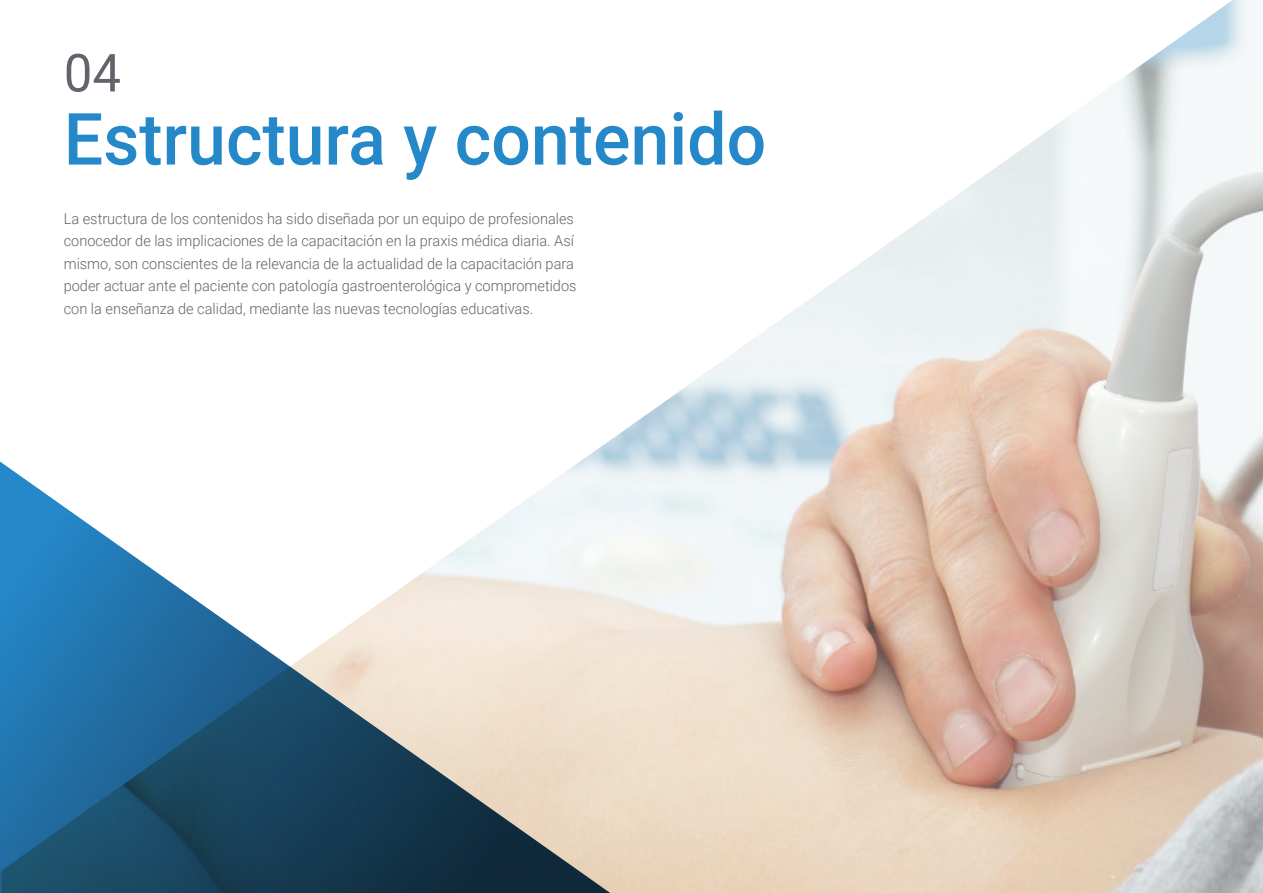
<style>
.page{position:relative;width:1263px;height:893px;background:#fff}
.page>*{position:absolute;margin:0;border:0;box-sizing:border-box;transform-origin:0 0}
.t1{font:500 72px "Roboto";color:#2488c9}
.t2{font:52.5px "Roboto";color:#61646a}
.t3{font:300 15px/22.5px "Roboto";color:#61646a}
</style>
<div class="page">
<img style="left:602px;top:0;width:661px;height:893px">
<svg style="left:0;top:446px;width:640px;height:447px"></svg>
<h2 class="t2" style="left:64px;top:36px;width:59px">04</h2>
<h1 class="t1" style="left:64px;top:89px;width:704px">Estructura y contenido</h1>
<p class="t3" style="left:64px;top:207px;width:514px">La estructura de los contenidos ha sido diseñada por un equipo de profesionales conocedor de las implicaciones de la capacitación en la praxis médica diaria. Así mismo, son conscientes de la relevancia de la actualidad de la capacitación para poder actuar ante el paciente con patología gastroenterológica y comprometidos con la enseñanza de calidad, mediante las nuevas tecnologías educativas.</p>
</div>
